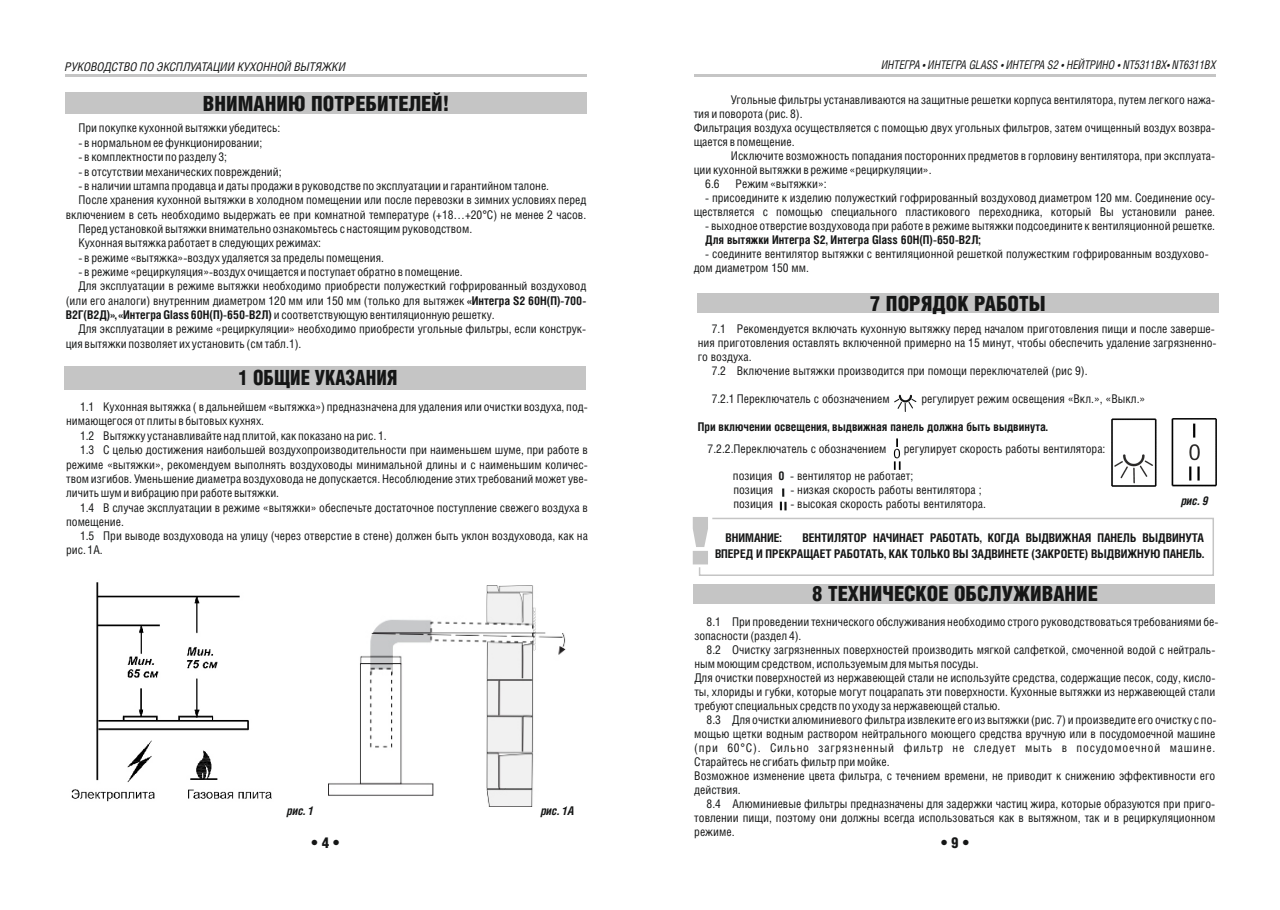
<style>
.page{position:relative;width:1280px;height:910px;background:#fff}
.page>*{position:absolute;margin:0;border:0;box-sizing:border-box;transform-origin:0 0}
.t1{font:66px "Helios Black C";color:#c5c5c5;scale:1.09 1}
.t2{font:21px "Helios Cond Black C";color:#151616}
.t3{font:21px "Helios Cond Black C";color:#151616;scale:.91 1}
.t4{font:15px "Helios Cond Black C";color:#151616}
.t5{font:12px/14px "Helios Cond C";color:#151616}
.t6{font:700 12px/15.3px "Helios Cond C";color:#151616;text-align:right}
.t7{font:italic 12px "Helios Cond C";color:#151616;scale:.9 1}
.t8{font:italic 12px "Helios Cond C";color:#151616}
.t9{font:italic 700 12px "Helios Cond C";color:#151616}
.s1{font-weight:700}
.s2{font-weight:400}
.s3{color:#fff}
</style>
<div class="page">
<hr style="left:694px;top:74px;width:522px;height:3px;background:#c5c5c5">
<hr style="left:65px;top:74px;width:521px;height:3px;background:#c5c5c5">
<div style="left:65px;top:93px;width:521px;height:21px;background:#c5c5c5"></div>
<div style="left:65px;top:367px;width:521px;height:23px;background:#c5c5c5"></div>
<div style="left:697px;top:294px;width:521px;height:19px;background:#c5c5c5"></div>
<svg style="left:894px;top:394px;width:23px;height:18px"></svg>
<svg style="left:894px;top:438px;width:6px;height:32px"></svg>
<div style="left:694px;top:584px;width:521px;height:19px;background:#c5c5c5"></div>
<svg style="left:699px;top:486px;width:515px;height:90px"></svg>
<img style="left:71px;top:582px;width:201px;height:220px">
<img style="left:1112px;top:418px;width:104px;height:69px">
<img style="left:328px;top:585px;width:237px;height:221px">
<p class="t8" style="left:65px;top:61px;width:282px">РУКОВОДСТВО ПО ЭКСПЛУАТАЦИИ КУХОННОЙ ВЫТЯЖКИ</p>
<h2 class="t2" style="left:203px;top:94px;width:248px">ВНИМАНИЮ ПОТРЕБИТЕЛЕЙ!</h2>
<p class="t5" style="left:79px;top:122px;width:203px">При покупке кухонной вытяжки убедитесь:</p>
<p class="t5" style="left:79px;top:136px;width:185px">- в нормальном ее функционировании;</p>
<p class="t5" style="left:79px;top:151px;width:150px">- в комплектности по разделу 3;</p>
<p class="t5" style="left:79px;top:165px;width:205px">- в отсутствии механических повреждений;</p>
<p class="t5" style="left:79px;top:179px;width:472px">- в наличии штампа продавца и даты продажи в руководстве по эксплуатации и гарантийном талоне.</p>
<p class="t5" style="left:79px;top:194px;width:509px">После хранения кухонной вытяжки в холодном помещении или после перевозки в зимних условиях перед</p>
<p class="t5" style="left:66px;top:208px;width:522px">включением в сеть необходимо выдержать ее при комнатной температуре (+18…+20°C) не менее 2 чаcов.</p>
<p class="t5" style="left:79px;top:223px;width:395px">Перед установкой вытяжки внимательно ознакомьтесь с настоящимруководством.</p>
<p class="t5" style="left:79px;top:237px;width:244px">Кухонная вытяжка работает в следующих режимах:</p>
<p class="t5" style="left:79px;top:251px;width:307px">- в режиме «вытяжка»-воздух удаляется за пределы помещения.</p>
<p class="t5" style="left:79px;top:265px;width:386px">- в режиме «рециркуляция»-воздух очищается и поступает обратно в помещение.</p>
<p class="t5" style="left:79px;top:280px;width:509px">Для эксплуатации в режиме вытяжки необходимо приобрести полужесткий гофрированный воздуховод</p>
<p class="t5" style="left:66px;top:294px;width:522px">(или его аналоги) внутренним диаметром 120 мм или 150 мм (только для вытяжек <span class="s1">«Интегра S2 60Н(П)-700-</span></p>
<p class="t6" style="left:66px;top:308px;width:431px">В2Г(В2Д)», «Интегра Glass 60Н(П)-650-В2Л) <span class="s2">и соответствующую вентиляционную решетку.</span></p>
<p class="t5" style="left:78px;top:323px;width:509px">Для эксплуатации в режиме «рециркуляции» необходимо приобрести угольные фильтры, если конструк-</p>
<p class="t5" style="left:66px;top:337px;width:237px">ция вытяжки позволяет их установить (см табл.1).</p>
<h2 class="t3" style="left:238px;top:368px;width:176px">1 ОБЩИЕ УКАЗАНИЯ</h2>
<p class="t5" style="left:80px;top:401px;width:509px">1.1 Кухонная вытяжка ( в дальнейшем «вытяжка») предназначена для удаления или очистки воздуха, под-</p>
<p class="t5" style="left:66px;top:415px;width:199px">нимающегося от плиты в бытовых кухнях.</p>
<p class="t5" style="left:80px;top:429px;width:308px">1.2 Вытяжку устанавливайте над плитой, как показано на рис. 1.</p>
<p class="t5" style="left:80px;top:444px;width:509px">1.3 С целью достижения наибольшей воздухопроизводительности при наименьшем шуме, при работе в</p>
<p class="t5" style="left:66px;top:458px;width:523px">режиме «вытяжки», рекомендуем выполнять воздуховоды минимальной длины и с наименьшим количес-</p>
<p class="t5" style="left:66px;top:472px;width:523px">твом изгибов. Уменьшение диаметра воздуховода не допускается. Несоблюдение этих требований может уве-</p>
<p class="t5" style="left:66px;top:487px;width:215px">личить шум и вибрацию при работе вытяжки.</p>
<p class="t5" style="left:80px;top:501px;width:509px">1.4 В случае эксплуатации в режиме «вытяжки» обеспечьте достаточное поступление свежего воздуха в</p>
<p class="t5" style="left:66px;top:516px;width:59px">помещение.</p>
<p class="t5" style="left:80px;top:530px;width:509px">1.5 При выводе воздуховода на улицу (через отверстие в стене) должен быть уклон воздуховода, как на</p>
<p class="t5" style="left:66px;top:544px;width:42px">рис. 1А.<span class="s3">.</span></p>
<p class="t7" style="left:881px;top:59px;width:373px">ИНТЕГРА • ИНТЕГРА GLASS • ИНТЕГРА S2 • НЕЙТРИНО • NT5311BX• NT6311BX</p>
<p class="t5" style="left:694px;top:94px;width:523px;text-indent:37px">Угольные фильтры устанавливаются на защитные решетки корпуса вентилятора, путем легкого нажа&shy;тия и поворота (рис. 8).<br>Фильтрация воздуха осуществляется с помощью двух угольных фильтров, затем очищенный воздух возвра&shy;щается в помещение.</p>
<p class="t5" style="left:731px;top:150px;width:486px">Исключите возможность попадания посторонних предметов в горловину вентилятора, при эксплуата-</p>
<p class="t5" style="left:694px;top:164px;width:239px">ции кухонной вытяжки в режиме «рециркуляции».</p>
<p class="t5" style="left:705px;top:178px;width:16px">6.6</p>
<p class="t5" style="left:735px;top:178px;width:93px">Режим «вытяжки»:</p>
<p class="t5" style="left:694px;top:191px;width:523px;text-align:right">- присоедините к изделию полужесткий гофрированный воздуховод диаметром 120 мм. Соединение осу&shy;ществляется с помощью специального пластикового переходника, который Вы установили ранее.</p>
<p class="t5" style="left:705px;top:219px;width:511px">- выходное отверстие воздуховода при работе в режиме вытяжки подсоедините к вентиляционной решетке.</p>
<p class="t6" style="left:705px;top:232px;width:277px">Для вытяжки Интегра S2, Интегра Glass 60Н(П)-650-В2Л;</p>
<p class="t5" style="left:694px;top:247px;width:516px;text-indent:12px">- соедините вентилятор вытяжки с вентиляционной решеткой полужестким гофрированным воздухово&shy;дом диаметром 150 мм.</p>
<h2 class="t2" style="left:870px;top:294px;width:177px">7 ПОРЯДОК РАБОТЫ</h2>
<p class="t5" style="left:712px;top:323px;width:505px">7.1 Рекомендуется включать кухонную вытяжку перед началом приготовления пищи и после заверше-</p>
<p class="t5" style="left:698px;top:337px;width:520px">ния приготовления оставлять включенной примерно на 15 минут, чтобы обеспечить удаление загрязненно-</p>
<p class="t5" style="left:698px;top:351px;width:55px">го воздуха.</p>
<p class="t5" style="left:712px;top:365px;width:377px">7.2 Включение вытяжки производится при помощи переключателей (рис 9).</p>
<p class="t5" style="left:712px;top:393px;width:180px">7.2.1 Переключатель с обозначением</p>
<p class="t5" style="left:921px;top:393px;width:225px">регулирует режим освещения «Вкл.», «Выкл.»</p>
<p class="t6" style="left:698px;top:420px;width:352px">При включении освещения, выдвижная панель должна быть выдвинута.</p>
<p class="t5" style="left:708px;top:442px;width:180px">7.2.2.Переключатель с обозначением</p>
<p class="t5" style="left:904px;top:442px;width:203px">регулирует скорость работы вентилятора:</p>
<p class="t5" style="left:733px;top:470px;width:182px">позиция <span class="s1">0</span> - вентилятор не работает; позиция</p>
<p class="t5" style="left:790px;top:484px;width:193px">- низкая скорость работы вентилятора ;</p>
<p class="t9" style="left:1181px;top:495px;width:29px">рис. 9</p>
<p class="t5" style="left:733px;top:498px;width:41px">позиция</p>
<p class="t5" style="left:790px;top:498px;width:197px">- высокая скорость работы вентилятора.</p>
<h1 class="t1" style="left:688px;top:510px;width:23px">!</h1>
<p class="t6" style="left:715px;top:531px;width:490px">ВЕНТИЛЯТОР НАЧИНАЕТ РАБОТАТЬ, КОГДА ВЫДВИЖНАЯ ПАНЕЛЬ ВЫДВИНУТА<br>ВПЕРЕД И ПРЕКРАЩАЕТ РАБОТАТЬ, КАК ТОЛЬКО ВЫ ЗАДВИНЕТЕ (ЗАКРОЕТЕ) ВЫДВИЖНУЮ ПАНЕЛЬ.</p>
<p class="t6" style="left:726px;top:531px;width:58px">ВНИМАНИЕ:</p>
<h2 class="t2" style="left:812px;top:584px;width:287px">8 ТЕХНИЧЕСКОЕ ОБСЛУЖИВАНИЕ</h2>
<p class="t5" style="left:694px;top:616px;width:526px;text-indent:12px">8.1 При проведении технического обслуживания необходимо строго руководствоваться требованиями бе&shy;зопасности (раздел 4).</p>
<p class="t5" style="left:694px;top:644px;width:522px;text-indent:12px">8.2 Очистку загрязненных поверхностей производить мягкой салфеткой, смоченной водой с нейтраль&shy;ным моющим средством, используемым для мытья посуды.<br>Для очистки поверхностей из нержавеющей стали не используйте средства, содержащие песок, соду, кисло&shy;ты, хлориды и губки, которые могут поцарапать эти поверхности. Кухонные вытяжки из нержавеющей стали требуют специальных средств по уходу за нержавеющей сталью.</p>
<p class="t5" style="left:694px;top:713px;width:524px;text-indent:12px">8.3 Для очистки алюминиевого фильтра извлеките его из вытяжки (рис. 7) и произведите его очистку с по&shy;мощью щетки водным раствором нейтрального моющего средства вручную или в посудомоечной машине (при 60°С). Сильно загрязненный фильтр не следует мыть в посудомоечной машине.<br>Старайтесь не сгибать фильтр при мойке.<br>Возможное изменение цвета фильтра, с течением времени, не приводит к снижению эффективности его действия.</p>
<p class="t5" style="left:694px;top:797px;width:522px;text-align:justify;text-indent:12px">8.4 Алюминиевые фильтры предназначены для задержки частиц жира, которые образуются при приго&shy;товлении пищи, поэтому они должны всегда использоваться как в вытяжном, так и в рециркуляционном режиме.<span class="s3">.</span></p>
<p class="t9" style="left:541px;top:806px;width:35px">рис. 1А</p>
<p class="t9" style="left:287px;top:806px;width:29px">рис. 1</p>
<p class="t4" style="left:311px;top:835px;width:29px">• 4 •</p>
<p class="t4" style="left:941px;top:835px;width:29px">• 9 •</p>
</div>
